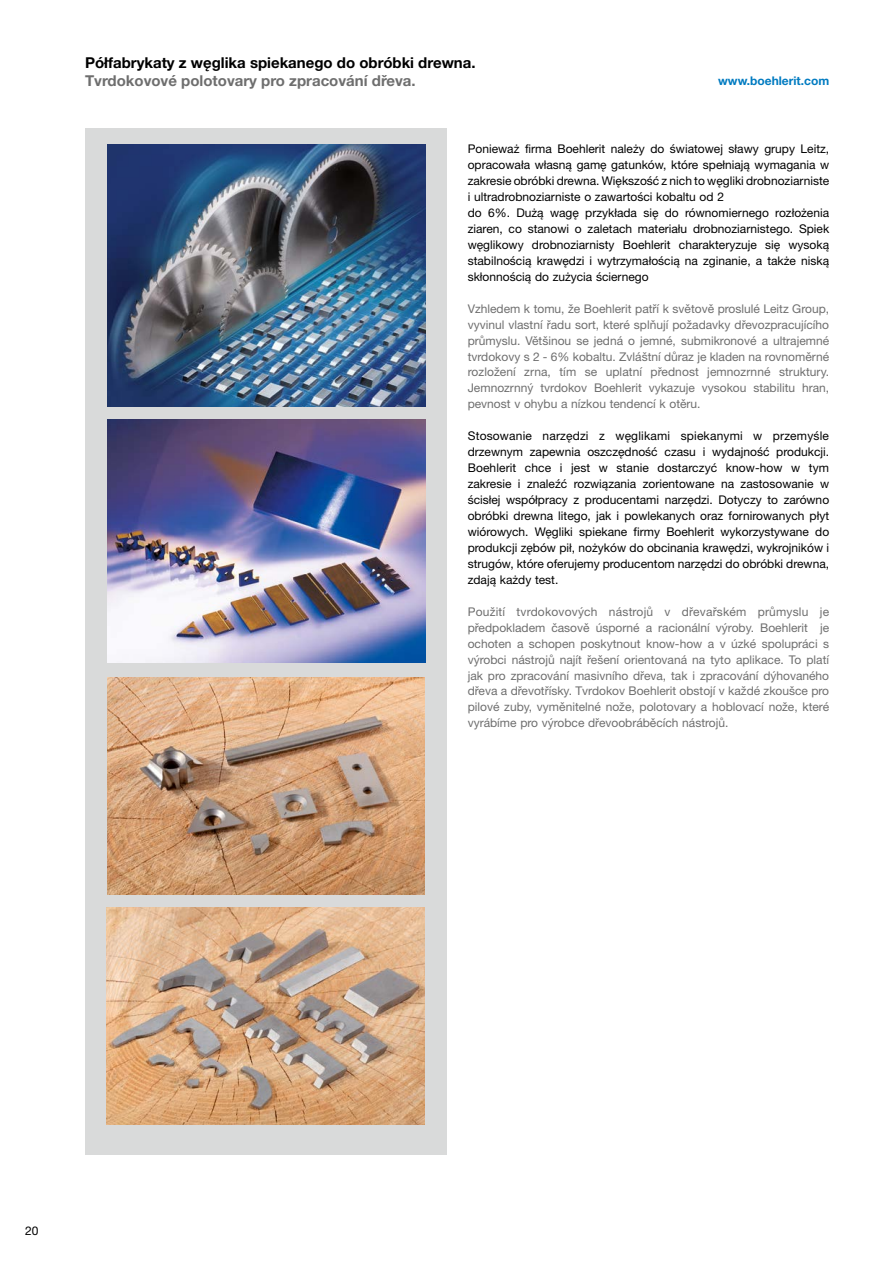
<style>
.page{position:relative;width:893px;height:1263px;background:#fff}
.page>*{position:absolute;margin:0;border:0;box-sizing:border-box;transform-origin:0 0}
.t1{font:700 15px "Helvetica Neue LT Pro";color:#000}
.t2{font:700 15px "Helvetica Neue LT Pro";color:#6e6e6e}
.t3{font:12px/15.9px "Helvetica Neue LT Pro";color:#000}
.t4{font:12px/15.9px "Helvetica Neue LT Pro";color:#6e6e6e;text-align:justify}
.t5{font:700 12px "Helvetica Neue LT Std";color:#007bc1}
.t6{font:12px "Helvetica Neue LT Std";color:#000}
.s1{font-family:"Helvetica Neue LT Std"}
</style>
<div class="page">
<div style="left:85px;top:128px;width:361px;height:1026px;background:#d9dada"></div>
<img style="left:107px;top:420px;width:318px;height:243px">
<img style="left:107px;top:677px;width:317px;height:217px">
<img style="left:107px;top:908px;width:317px;height:216px">
<img style="left:107px;top:145px;width:318px;height:261px">
<p class="t1" style="left:85px;top:53px;width:392px">Półfabrykaty z węglika spiekanego do obróbki drewna.</p>
<p class="t2" style="left:85px;top:71px;width:332px">Tvrdokovové polotovary pro zpracování dřeva.</p>
<p class="t5" style="left:718px;top:73px;width:113px">www.boehlerit.com</p>
<p class="t3" style="left:468px;top:141px;width:363px">Ponieważ firma Boehlerit należy do światowej sławy grupy Leitz, opracowała własną gamę gatunków, które spełniają wymagania w zakresie obróbki drewna. Większość z nich to węgliki drobnoziarniste i ultradrobnoziarniste o zawartości kobaltu od 2<br>do 6%. Dużą wagę przykłada się do równomiernego rozłożenia ziaren, co stanowi o zaletach materiału drobnoziarnistego. Spiek węglikowy drobnoziarnisty Boehlerit charakteryzuje się wysoką stabilnością krawędzi i wytrzymałością na zginanie, a także niską skłonnością do zużycia ściernego</p>
<p class="t4" style="left:468px;top:300px;width:363px">Vzhledem k tomu, že Boehlerit patří k světově proslulé Leitz Group, vyvinul vlastní řadu sort, které splňují požadavky dřevozpracujícího průmyslu. Většinou se jedná o jemné, submikronové a ultrajemné tvrdokovy s 2 - 6% kobaltu. Zvláštní důraz je kladen na rovnoměrné rozložení zrna, tím se uplatní přednost jemnozrnné struktury.<br>Jemnozrnný tvrdokov Boehlerit vykazuje vysokou stabilitu hran, pevnost v ohybu a nízkou tendencí k otěru.</p>
<p class="t3" style="left:468px;top:428px;width:363px;text-align:justify">Stosowanie narzędzi z węglikami spiekanymi w przemyśle drzewnym zapewnia oszczędność czasu i wydajność produkcji.<br>Boehlerit chce i jest w stanie dostarczyć know-how w tym zakresie i znaleźć rozwiązania zorientowane na zastosowanie w ścisłej współpracy z producentami narzędzi. Dotyczy to zarówno obróbki drewna litego, jak i powlekanych oraz fornirowanych płyt wiórowych. Węgliki spiekane firmy Boehlerit wykorzystywane do produkcji zębów pił, nożyków do obcinania krawędzi, wykrojników i strugów, które oferujemy producentom narzędzi do obróbki drewna, zdają każdy test<span class="s1">.</span></p>
<p class="t4" style="left:468px;top:603px;width:363px">Použití tvrdokovových nástrojů v dřevařském průmyslu je předpokladem časově úsporné a racionální výroby. Boehlerit je ochoten a schopen poskytnout know-how a v úzké spolupráci s výrobci nástrojů najít řešení orientovaná na tyto aplikace. To platí jak pro zpracování masivního dřeva, tak i zpracování dýhovaného dřeva a dřevotřísky. Tvrdokov Boehlerit obstojí v každé zkoušce pro pilové zuby, vyměnitelné nože, polotovary a hoblovací nože, které vyrábíme pro výrobce dřevoobráběcích nástrojů.</p>
<p class="t6" style="left:25px;top:1224px;width:15px">20</p>
</div>
